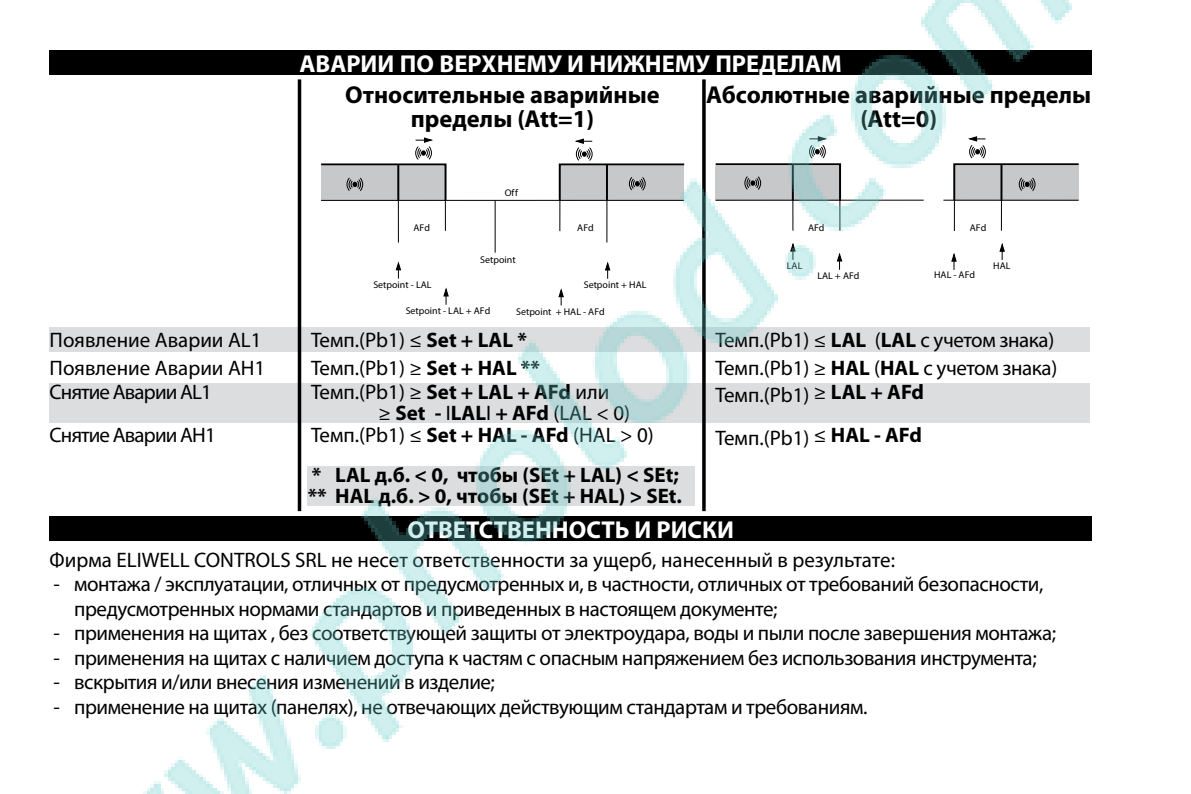
<style>
.page{position:relative;width:1191px;height:794px;background:#fff}
.page>*{position:absolute;margin:0;border:0;box-sizing:border-box;transform-origin:0 0}
.t1{font:700 24.5px/24.5px "Myriad Pro";color:#000;text-align:center}
.t2{font:700 24.5px "Myriad Pro";color:#fff}
.t3{font:21px/27.7px "Myriad Pro";letter-spacing:-.02em;color:#000}
.t4{font:21px/27.7px "Myriad Pro";color:#000}
.t5{font:700 21px/21px "Myriad Pro";color:#000}
.t6{font:21px/42.7px "Myriad Pro";letter-spacing:-.04em;color:#000}
.t7{font:9.8px "Myriad Pro";color:#000}
.s1{font-weight:700}
.s2{font-weight:400}
</style>
<div class="page">
<img style="left:49px;top:0;width:1043px;height:794px">
<p class="t2" style="left:299px;top:47px;width:544px">АВАРИИ ПО ВЕРХНЕМУ И НИЖНЕМУ ПРЕДЕЛАМ</p>
<p class="t1" style="left:345px;top:81px;width:316px">Относительные аварийные пределы (Att=1)</p>
<p class="t1" style="left:706px;top:81px;width:387px">Абсолютные аварийные пределы (Att=0)</p>
<p class="t4" style="left:50px;top:325px;width:217px">Появление Аварии AL1<br>Появление Аварии AH1</p>
<p class="t6" style="left:50px;top:370px;width:168px">Снятие Аварии AL1<br>Снятие Аварии AH1</p>
<p class="t7" style="left:413px;top:222px;width:18px">AFd</p>
<p class="t7" style="left:373px;top:278px;width:60px">Setpoint - LAL</p>
<p class="t7" style="left:505px;top:187px;width:15px">Off</p>
<p class="t7" style="left:480px;top:254px;width:37px">Setpoint</p>
<p class="t7" style="left:577px;top:222px;width:18px">AFd</p>
<p class="t7" style="left:584px;top:279px;width:64px">Setpoint + HAL</p>
<p class="t7" style="left:406px;top:305px;width:86px">Setpoint - LAL + AFd</p>
<p class="t7" style="left:516px;top:305px;width:90px">Setpoint + HAL - AFd</p>
<p class="t4" style="left:311px;top:325px;width:230px">Темп.(Pb1) ≤ <span class="s1">Set + LAL *<br></span>Темп.(Pb1) ≥ <span class="s1">Set + HAL **</span></p>
<p class="t4" style="left:311px;top:378px;width:300px">Темп.(Pb1) ≥ <span class="s1">Set + LAL + AFd</span> или</p>
<p class="t5" style="left:378px;top:401px;width:253px"><span class="s2">≥</span> Set - <span class="s2">I</span>LAL<span class="s2">I</span> + AFd <span class="s2">(LAL &lt; 0)</span></p>
<p class="t4" style="left:311px;top:420px;width:344px">Темп.(Pb1) ≤ <span class="s1">Set + HAL - AFd</span> (HAL &gt; 0)</p>
<p class="t5" style="left:308px;top:464px;width:376px">* LAL д.б. &lt; 0, чтобы (SEt + LAL) &lt; SEt; ** HAL д.б. &gt; 0, чтобы (SEt + HAL) &gt; SEt.</p>
<p class="t7" style="left:808px;top:221px;width:18px">AFd</p>
<p class="t7" style="left:969px;top:221px;width:18px">AFd</p>
<p class="t7" style="left:787px;top:260px;width:17px">LAL</p>
<p class="t7" style="left:817px;top:269px;width:44px">LAL + AFd</p>
<p class="t7" style="left:934px;top:269px;width:42px">HAL - AFd</p>
<p class="t7" style="left:993px;top:259px;width:19px">HAL</p>
<p class="t3" style="left:715px;top:325px;width:343px">Темп.(Pb1) ≤ <span class="s1">LAL</span> (<span class="s1">LAL</span> с учетом знака)<br>Темп.(Pb1) ≥ <span class="s1">HAL</span> (<span class="s1">HAL</span> с учетом знака)<br>Темп.(Pb1) ≥ <sup>LAL</sup> <sup>+</sup> <sup>AFd</sup></p>
<p class="t3" style="left:715px;top:424px;width:208px">Темп.(Pb1) ≤ <sup>HAL</sup> <sup>-</sup> <sup>AFd</sup></p>
<p class="t2" style="left:407px;top:514px;width:328px">ОТВЕТСТВЕННОСТЬ И РИСКИ</p>
<p class="t4" style="left:50px;top:545px;width:847px">Фирма ELIWELL CONTROLS SRL не несет ответственности за ущерб, нанесенный в результате:</p>
<p class="t3" style="left:74px;top:571px;width:971px;line-height:24.5px;text-indent:-20px">- монтажа / эксплуатации, отличных от предусмотренных и, в частности, отличных от требований безопасности, предусмотренных нормами стандартов и приведенных в настоящем документе;</p>
<p class="t3" style="left:54px;top:619px;width:1004px">- применения на щитах , без соответствующей защиты от электроудара, воды и пыли после завершения монтажа;</p>
<p class="t3" style="left:54px;top:643px;width:984px">- применения на щитах с наличием доступа к частям с опасным напряжением без использования инструмента;</p>
<p class="t3" style="left:54px;top:668px;width:443px">- вскрытия и/или внесения изменений в изделие;</p>
<p class="t3" style="left:54px;top:692px;width:815px">- применение на щитах (панелях), не отвечающих действующим стандартам и требованиям.</p>
</div>
